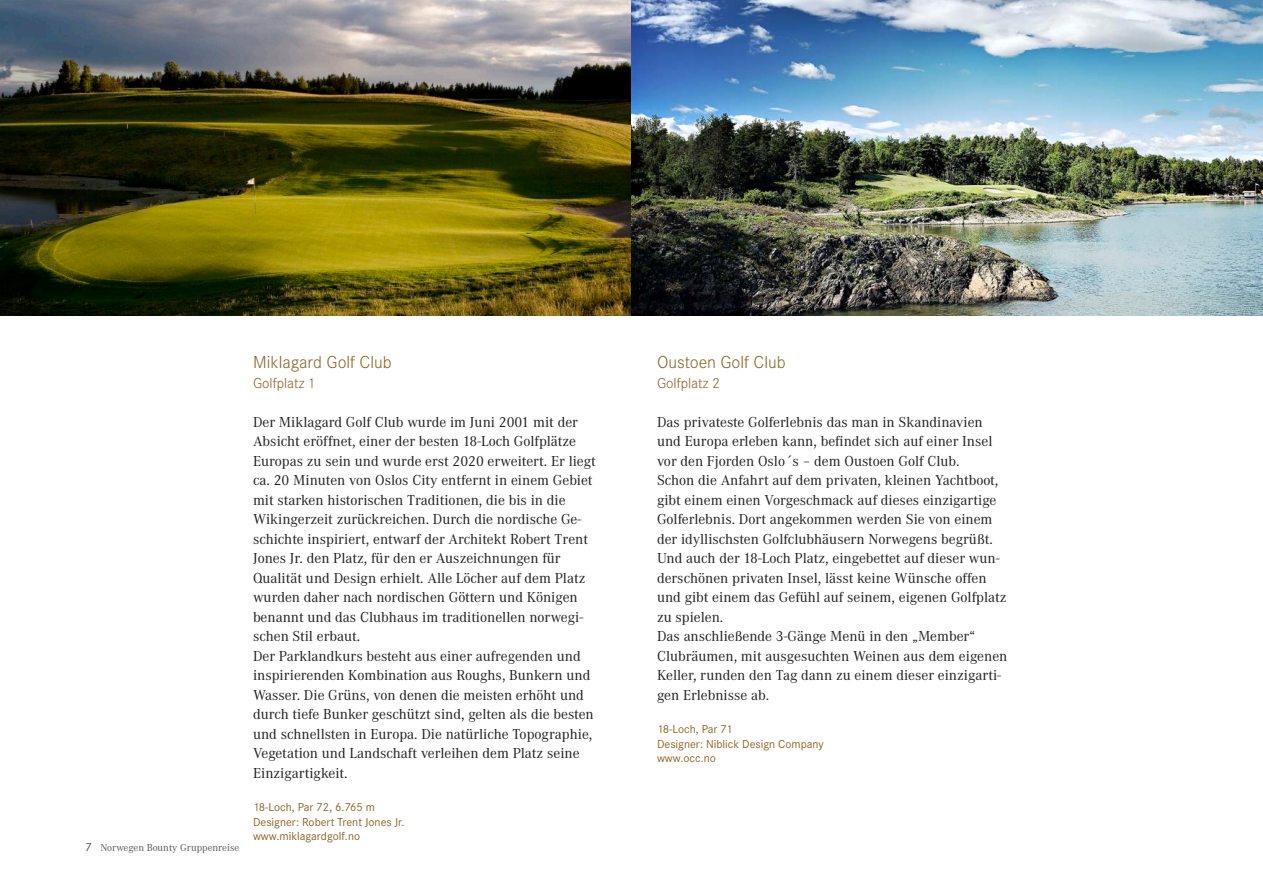
<style>
.page{position:relative;width:1263px;height:893px;background:#fff}
.page>*{position:absolute;margin:0;border:0;box-sizing:border-box;transform-origin:0 0}
.t1{font:300 18px "Corporate S";color:#8c6426}
.t2{font:15px/19.5px "Corporate A";color:#231f20}
.t3{font:300 15px "Corporate S";color:#8c6426}
.t4{font:12px/14.4px "Corporate S";color:#8c6426}
.t5{font:10.5px "Corporate A";color:#57585a}
.s1{font-family:"Corporate S";font-weight:300;font-size:12px;color:#231f20}
</style>
<div class="page">
<img style="left:0;top:0;width:1263px;height:316px">
<p class="t5" style="left:85px;top:842px;width:156px"><span class="s1">7</span> Norwegen Bounty Gruppenreise</p>
<p class="t1" style="left:253px;top:352px;width:140px">Miklagard Golf Club</p>
<p class="t3" style="left:253px;top:374px;width:65px">Golfplatz 1</p>
<p class="t2" style="left:253px;top:412px;width:344px">Der Miklagard Golf Club wurde im Juni 2001 mit der Absicht eröffnet, einer der besten 18-Loch Golfplätze Europas zu sein und wurde erst 2020 erweitert. Er liegt ca. 20 Minuten von Oslos City entfernt in einem Gebiet mit starken historischen Traditionen, die bis in die Wikingerzeit zurückreichen. Durch die nordische Ge&shy;schichte inspiriert, entwarf der Architekt Robert Trent Jones Jr. den Platz, für den er Auszeichnungen für Qualität und Design erhielt. Alle Löcher auf dem Platz wurden daher nach nordischen Göttern und Königen benannt und das Clubhaus im traditionellen norwegi&shy;schen Stil erbaut.<br>Der Parklandkurs besteht aus einer aufregenden und inspirierenden Kombination aus Roughs, Bunkern und Wasser. Die Grüns, von denen die meisten erhöht und durch tiefe Bunker geschützt sind, gelten als die besten und schnellsten in Europa. Die natürliche Topographie, Vegetation und Landschaft verleihen dem Platz seine Einzigartigkeit.</p>
<p class="t4" style="left:253px;top:800px;width:153px">18-Loch, Par 72, 6.765 m<br>Designer: Robert Trent Jones Jr. www.miklagardgolf.no</p>
<p class="t1" style="left:657px;top:352px;width:130px">Oustoen Golf Club</p>
<p class="t3" style="left:657px;top:374px;width:65px">Golfplatz 2</p>
<p class="t2" style="left:657px;top:412px;width:352px">Das privateste Golferlebnis das man in Skandinavien und Europa erleben kann, befindet sich auf einer Insel vor den Fjorden Oslo´s – dem Oustoen Golf Club.<br>Schon die Anfahrt auf dem privaten, kleinen Yachtboot, gibt einem einen Vorgeschmack auf dieses einzigartige Golferlebnis. Dort angekommen werden Sie von einem der idyllischsten Golfclubhäusern Norwegens begrüßt.<br>Und auch der 18-Loch Platz, eingebettet auf dieser wun&shy;derschönen privaten Insel, lässt keine Wünsche offen und gibt einem das Gefühl auf seinem, eigenen Golfplatz zu spielen.<br>Das anschließende 3-Gänge Menü in den „Member“ Clubräumen, mit ausgesuchten Weinen aus dem eigenen Keller, runden den Tag dann zu einem dieser einzigarti&shy;gen Erlebnisse ab.</p>
<p class="t4" style="left:657px;top:722px;width:168px">18-Loch, Par 71<br>Designer: Niblick Design Company www.occ.no</p>
</div>
